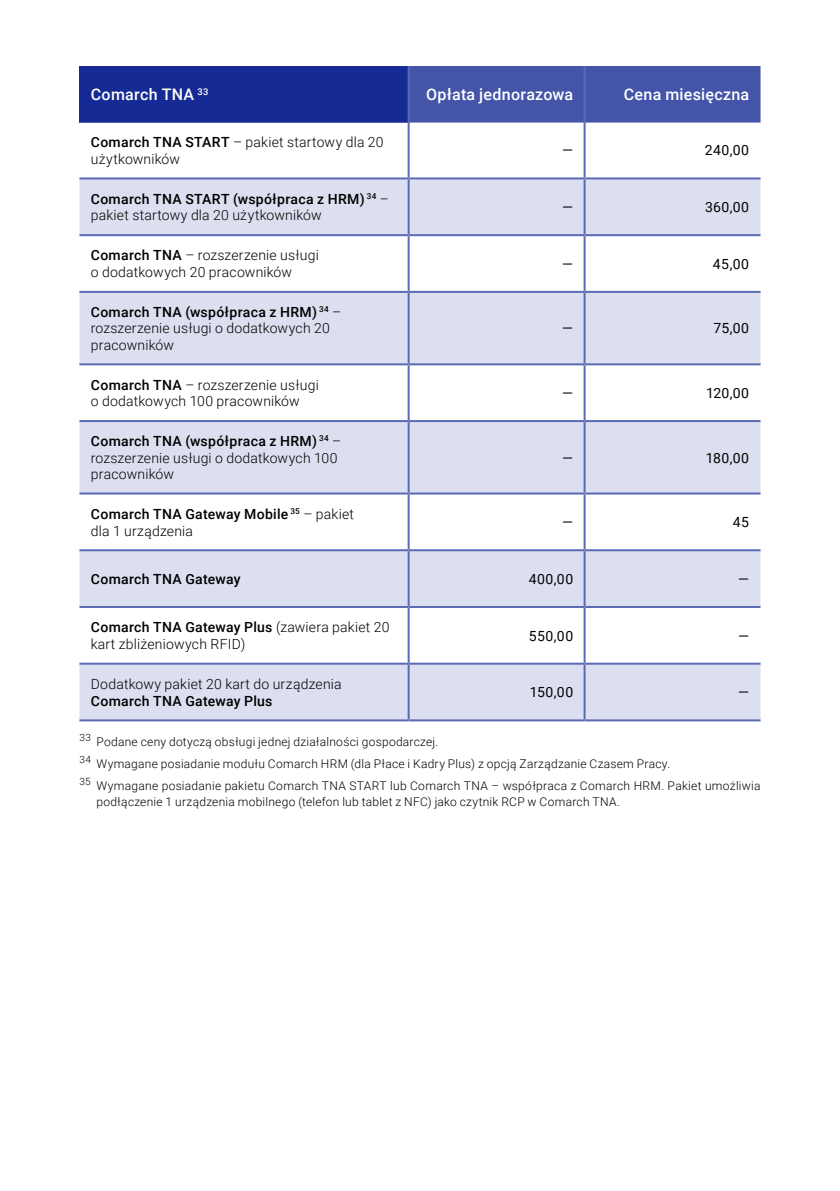
<style>
.page{position:relative;width:840px;height:1191px;background:#fff}
.page>*{position:absolute;margin:0;border:0;box-sizing:border-box;transform-origin:0 0}
.t1{font:500 16px "Roboto";letter-spacing:.02em;color:#fff}
.t2{font:300 14px/16.8px "Roboto";letter-spacing:.015em;color:#000}
.t3{font:500 14px/16.8px "Roboto";letter-spacing:.02em;color:#000}
.t4{font:14px "Roboto";letter-spacing:.035em;color:#000}
.t5{font:300 12px/21.6px "Roboto";letter-spacing:.02em;color:#000}
.s1{font-weight:500}
.s2{font-weight:300}
</style>
<div class="page">
<div style="left:79px;top:66px;width:329px;height:57px;background:#152a94"></div>
<div style="left:409px;top:66px;width:351px;height:57px;background:#4455a9"></div>
<svg style="left:79px;top:179px;width:681px;height:540px;fill:#dcdfef"></svg>
<hr style="left:407px;top:66px;width:2px;height:57px;background:#5b6ab4">
<hr style="left:583px;top:66px;width:2px;height:57px;background:#5b6ab4">
<hr style="left:583px;top:123px;width:2px;height:54px;background:#5b6ab4">
<hr style="left:583px;top:236px;width:2px;height:55px;background:#5b6ab4">
<hr style="left:583px;top:365px;width:2px;height:55px;background:#5b6ab4">
<hr style="left:584px;top:177px;width:176px;height:2px;background:#5b6ab4">
<hr style="left:583px;top:179px;width:2px;height:55px;background:#5b6ab4">
<hr style="left:584px;top:234px;width:176px;height:2px;background:#5b6ab4">
<hr style="left:584px;top:420px;width:176px;height:2px;background:#5b6ab4">
<hr style="left:407px;top:236px;width:2px;height:55px;background:#5b6ab4">
<hr style="left:584px;top:291px;width:176px;height:2px;background:#5b6ab4">
<hr style="left:583px;top:293px;width:2px;height:70px;background:#5b6ab4">
<hr style="left:407px;top:365px;width:2px;height:55px;background:#5b6ab4">
<hr style="left:584px;top:363px;width:176px;height:2px;background:#5b6ab4">
<hr style="left:583px;top:422px;width:2px;height:70px;background:#5b6ab4">
<hr style="left:407px;top:123px;width:2px;height:54px;background:#5b6ab4">
<hr style="left:79px;top:177px;width:329px;height:2px;background:#5b6ab4">
<hr style="left:79px;top:234px;width:329px;height:2px;background:#5b6ab4">
<hr style="left:79px;top:420px;width:329px;height:2px;background:#5b6ab4">
<hr style="left:408px;top:177px;width:176px;height:2px;background:#5b6ab4">
<hr style="left:407px;top:179px;width:2px;height:55px;background:#5b6ab4">
<hr style="left:408px;top:234px;width:176px;height:2px;background:#5b6ab4">
<hr style="left:408px;top:420px;width:176px;height:2px;background:#5b6ab4">
<hr style="left:408px;top:291px;width:176px;height:2px;background:#5b6ab4">
<hr style="left:79px;top:492px;width:329px;height:2px;background:#5b6ab4">
<hr style="left:408px;top:363px;width:176px;height:2px;background:#5b6ab4">
<hr style="left:408px;top:492px;width:176px;height:2px;background:#5b6ab4">
<hr style="left:407px;top:494px;width:2px;height:55px;background:#5b6ab4">
<hr style="left:79px;top:291px;width:329px;height:2px;background:#5b6ab4">
<hr style="left:407px;top:293px;width:2px;height:70px;background:#5b6ab4">
<hr style="left:407px;top:422px;width:2px;height:70px;background:#5b6ab4">
<hr style="left:79px;top:363px;width:329px;height:2px;background:#5b6ab4">
<hr style="left:583px;top:494px;width:2px;height:55px;background:#5b6ab4">
<hr style="left:584px;top:492px;width:176px;height:2px;background:#5b6ab4">
<hr style="left:79px;top:549px;width:329px;height:2px;background:#5b6ab4">
<hr style="left:408px;top:549px;width:176px;height:2px;background:#5b6ab4">
<hr style="left:407px;top:551px;width:2px;height:55px;background:#5b6ab4">
<hr style="left:584px;top:549px;width:176px;height:2px;background:#5b6ab4">
<hr style="left:583px;top:551px;width:2px;height:55px;background:#5b6ab4">
<hr style="left:79px;top:606px;width:329px;height:2px;background:#5b6ab4">
<hr style="left:408px;top:606px;width:176px;height:2px;background:#5b6ab4">
<hr style="left:407px;top:608px;width:2px;height:54px;background:#5b6ab4">
<hr style="left:584px;top:606px;width:176px;height:2px;background:#5b6ab4">
<hr style="left:583px;top:608px;width:2px;height:54px;background:#5b6ab4">
<hr style="left:79px;top:662px;width:329px;height:2px;background:#5b6ab4">
<hr style="left:79px;top:719px;width:329px;height:2px;background:#5b6ab4">
<hr style="left:408px;top:662px;width:176px;height:2px;background:#5b6ab4">
<hr style="left:407px;top:664px;width:2px;height:55px;background:#5b6ab4">
<hr style="left:408px;top:719px;width:176px;height:2px;background:#5b6ab4">
<hr style="left:584px;top:662px;width:176px;height:2px;background:#5b6ab4">
<hr style="left:583px;top:664px;width:2px;height:55px;background:#5b6ab4">
<hr style="left:584px;top:719px;width:176px;height:2px;background:#5b6ab4">
<p class="t1" style="left:91px;top:83px;width:119px">Comarch TNA <sup>33</sup></p>
<p class="t1" style="left:426px;top:83px;width:149px">Opłata jednorazowa</p>
<p class="t1" style="left:623px;top:83px;width:127px">Cena miesięczna</p>
<p class="t2" style="left:91px;top:133px;width:294px"><span class="s1">Comarch TNA START</span> – pakiet startowy dla 20 użytkowników</p>
<p class="t4" style="left:562px;top:141px;width:12px">—</p>
<p class="t4" style="left:704px;top:141px;width:46px">240,00</p>
<p class="t2" style="left:91px;top:190px;width:299px"><span class="s1">Comarch TNA START (współpraca z HRM)</span> <sup>34</sup> – pakiet startowy dla 20 użytkowników</p>
<p class="t2" style="left:91px;top:246px;width:229px"><span class="s1">Comarch TNA</span> – rozszerzenie usługi o dodatkowych 20 pracowników</p>
<p class="t2" style="left:91px;top:303px;width:252px"><span class="s1">Comarch TNA (współpraca z HRM)</span> <sup>34</sup> – rozszerzenie usługi o dodatkowych 20 pracowników</p>
<p class="t2" style="left:91px;top:376px;width:229px"><span class="s1">Comarch TNA</span> – rozszerzenie usługi o dodatkowych 100 pracowników</p>
<p class="t2" style="left:91px;top:432px;width:252px"><span class="s1">Comarch TNA (współpraca z HRM)</span> <sup>34</sup> – rozszerzenie usługi o dodatkowych 100 pracowników</p>
<p class="t3" style="left:91px;top:505px;width:265px">Comarch TNA Gateway Mobile <sup>35</sup> <span class="s2">– pakiet dla 1 urządzenia</span></p>
<p class="t4" style="left:562px;top:197px;width:12px">—</p>
<p class="t4" style="left:704px;top:197px;width:46px">360,00</p>
<p class="t4" style="left:562px;top:254px;width:12px">—</p>
<p class="t4" style="left:712px;top:254px;width:38px">45,00</p>
<p class="t4" style="left:562px;top:318px;width:12px">—</p>
<p class="t4" style="left:713px;top:318px;width:37px">75,00</p>
<p class="t4" style="left:562px;top:383px;width:12px">—</p>
<p class="t4" style="left:705px;top:383px;width:45px">120,00</p>
<p class="t4" style="left:562px;top:448px;width:12px">—</p>
<p class="t4" style="left:705px;top:448px;width:45px">180,00</p>
<p class="t4" style="left:562px;top:512px;width:12px">—</p>
<p class="t4" style="left:732px;top:512px;width:18px">45</p>
<p class="t3" style="left:91px;top:570px;width:151px">Comarch TNA Gateway</p>
<p class="t4" style="left:528px;top:569px;width:46px">400,00</p>
<p class="t4" style="left:737px;top:569px;width:12px">—</p>
<p class="t2" style="left:91px;top:618px;width:300px"><span class="s1">Comarch TNA Gateway Plus</span> (zawiera pakiet 20 kart zbliżeniowych RFID)</p>
<p class="t4" style="left:528px;top:626px;width:46px">550,00</p>
<p class="t4" style="left:737px;top:626px;width:12px">—</p>
<p class="t2" style="left:91px;top:675px;width:252px">Dodatkowy pakiet 20 kart do urządzenia</p>
<p class="t3" style="left:91px;top:692px;width:183px">Comarch TNA Gateway Plus</p>
<p class="t4" style="left:529px;top:682px;width:45px">150,00</p>
<p class="t4" style="left:737px;top:682px;width:12px">—</p>
<p class="t5" style="left:79px;top:731px;width:682px"><sup>33</sup> Podane ceny dotyczą obsługi jednej działalności gospodarczej.<br><sup>34</sup> Wymagane posiadanie modułu Comarch HRM (dla Płace i Kadry Plus) z opcją Zarządzanie Czasem Pracy.<br><sup>35</sup> Wymagane posiadanie pakietu Comarch TNA START lub Comarch TNA – współpraca z Comarch HRM. Pakiet umożliwia</p>
<p class="t5" style="left:96px;top:790px;width:525px">podłączenie 1 urządzenia mobilnego (telefon lub tablet z NFC) jako czytnik RCP w Comarch TNA.</p>
</div>
